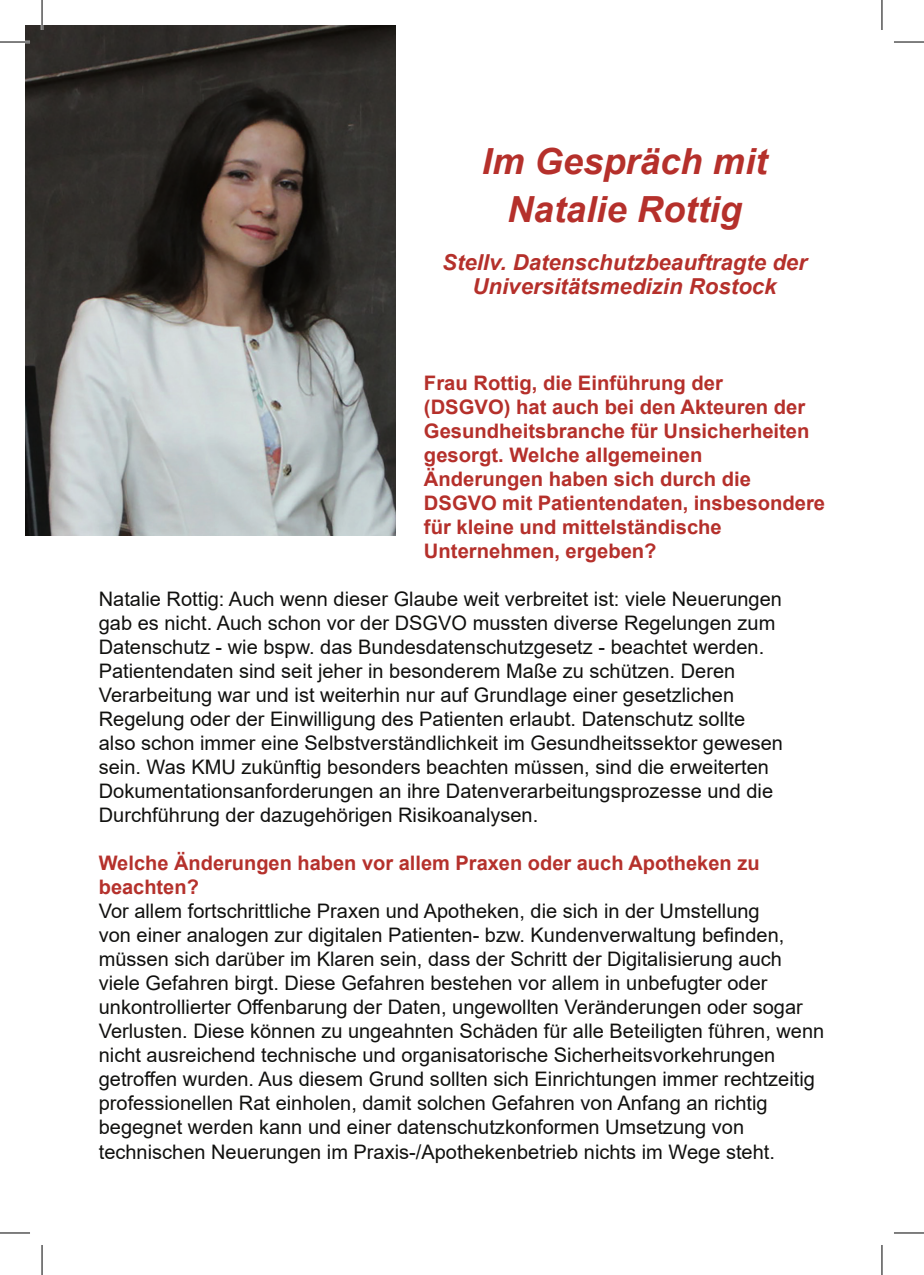
<style>
.page{position:relative;width:924px;height:1275px;background:#fff}
.page>*{position:absolute;margin:0;border:0;box-sizing:border-box;transform-origin:0 0}
.Fließtext{font:italic 700 36px/48px "Arial";color:#b5302b;text-align:center}
.Fließtext-2{font:italic 700 22px/24px "Arial";color:#b5302b;text-align:center}
.Fließtext-3{font:20px/24px "Arial";color:#11110f}
.Fließtext-4{font:700 20px/24px "Arial";color:#b5302b}
.s1{font-weight:700;color:#b5312c}
</style>
<div class="page">
<img style="left:25px;top:25px;width:370px;height:511px">
<hr style="left:0;top:41px;width:30px;height:2px;background:#fff">
<hr style="left:41px;top:0;width:2px;height:30px;background:#fff">
<hr style="left:0;top:42px;width:30px;height:1px;background:#000">
<hr style="left:893px;top:42px;width:30px;height:1px;background:#000">
<hr style="left:0;top:1232px;width:30px;height:1px;background:#000">
<hr style="left:893px;top:1232px;width:30px;height:1px;background:#000">
<hr style="left:42px;top:0;width:1px;height:30px;background:#000">
<hr style="left:42px;top:1245px;width:1px;height:30px;background:#000">
<hr style="left:881px;top:0;width:1px;height:30px;background:#000">
<hr style="left:881px;top:1245px;width:1px;height:30px;background:#000">
<p class="Fließtext" style="left:481px;top:139px;width:287px">Im Gespräch mit<br>Natalie Rottig</p>
<p class="Fließtext-2" style="left:442px;top:251px;width:366px">Stellv. Datenschutzbeauftragte der<br>Universitätsmedizin Rostock</p>
<p class="Fließtext-4" style="left:424px;top:371px;width:402px">Frau Rottig, die Einführung der<br>(DSGVO) hat auch bei den Akteuren der Gesundheitsbranche für Unsicherheiten gesorgt. Welche allgemeinen Änderungen haben sich durch die DSGVO mit Patientendaten, insbesondere für kleine und mittelständische Unternehmen, ergeben?</p>
<p class="Fließtext-3" style="left:99px;top:587px;width:685px">Natalie Rottig: Auch wenn dieser Glaube weit verbreitet ist: viele Neuerungen gab es nicht. Auch schon vor der DSGVO mussten diverse Regelungen zum Datenschutz - wie bspw. das Bundesdatenschutzgesetz - beachtet werden.<br>Patientendaten sind seit jeher in besonderem Maße zu schützen. Deren Verarbeitung war und ist weiterhin nur auf Grundlage einer gesetzlichen Regelung oder der Einwilligung des Patienten erlaubt. Datenschutz sollte also schon immer eine Selbstverständlichkeit im Gesundheitssektor gewesen sein. Was KMU zukünftig besonders beachten müssen, sind die erweiterten Dokumentationsanforderungen an ihre Datenverarbeitungsprozesse und die Durchführung der dazugehörigen Risikoanalysen.</p>
<p class="Fließtext-3" style="left:99px;top:851px;width:726px"><span class="s1">Welche Änderungen haben vor allem Praxen oder auch Apotheken zu beachten?<br></span>Vor allem fortschrittliche Praxen und Apotheken, die sich in der Umstellung<br>von einer analogen zur digitalen Patienten- bzw. Kundenverwaltung befinden, müssen sich darüber im Klaren sein, dass der Schritt der Digitalisierung auch viele Gefahren birgt. Diese Gefahren bestehen vor allem in unbefugter oder unkontrollierter Offenbarung der Daten, ungewollten Veränderungen oder sogar Verlusten. Diese können zu ungeahnten Schäden für alle Beteiligten führen, wenn nicht ausreichend technische und organisatorische Sicherheitsvorkehrungen getroffen wurden. Aus diesem Grund sollten sich Einrichtungen immer rechtzeitig professionellen Rat einholen, damit solchen Gefahren von Anfang an richtig begegnet werden kann und einer datenschutzkonformen Umsetzung von technischen Neuerungen im Praxis-/Apothekenbetrieb nichts im Wege steht.</p>
</div>
